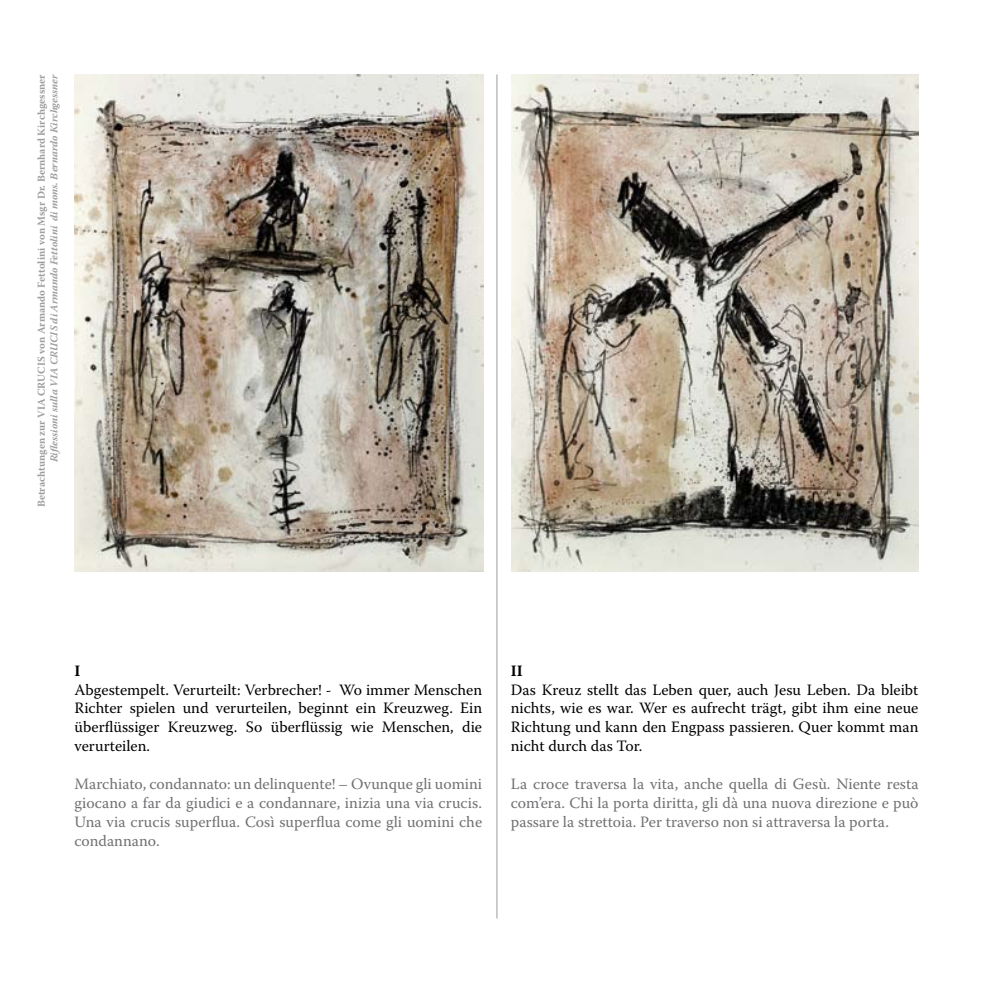
<style>
.page{position:relative;width:993px;height:993px;background:#fff}
.page>*{position:absolute;margin:0;border:0;box-sizing:border-box;transform-origin:0 0}
.t1{font:15.75px/18.9px "Warnock Pro";color:#000;text-align:justify}
.t2{font:15.75px/18.9px "Warnock Pro";color:#707173;text-align:justify}
.t3{font:700 15.75px "Warnock Pro";color:#000}
.t4{font:700 10.5px "Warnock Pro";color:#9c9d9f}
.t5{font:italic 700 10.5px "Warnock Pro";color:#9c9d9f}
</style>
<div class="page">
<hr style="left:496px;top:74px;width:1px;height:844px;background:#9c9d9f">
<img style="left:74px;top:74px;width:409px;height:497px">
<img style="left:511px;top:74px;width:407px;height:497px">
<p class="t4" style="left:35px;top:507px;width:434px;rotate:-90deg">Betrachtungen zur VIA CRUCIS von Armando Fettolini von Msgr Dr. Bernhard Kirchgessner</p>
<p class="t5" style="left:48px;top:462px;width:390px;rotate:-90deg">Riflessioni sulla VIA CRUCIS di Armando Fettolini di mons. Bernardo Kirchgessner</p>
<p class="t3" style="left:74px;top:660px;width:7px">I</p>
<p class="t1" style="left:74px;top:679px;width:409px">Abgestempelt. Verurteilt: Verbrecher! - Wo immer Menschen Richter spielen und verurteilen, beginnt ein Kreuzweg. Ein überflüssiger Kreuzweg. So überflüssig wie Menschen, die verurteilen.</p>
<p class="t2" style="left:74px;top:774px;width:409px">Marchiato, condannato: un delinquente! – Ovunque gli uomini giocano a far da giudici e a condannare, inizia una via crucis.<br>Una via crucis superflua. Così superflua come gli uomini che condannano.</p>
<p class="t3" style="left:510px;top:660px;width:13px">II</p>
<p class="t1" style="left:510px;top:679px;width:409px">Das Kreuz stellt das Leben quer, auch Jesu Leben. Da bleibt nichts, wie es war. Wer es aufrecht trägt, gibt ihm eine neue Richtung und kann den Engpass passieren. Quer kommt man nicht durch das Tor.</p>
<p class="t2" style="left:510px;top:774px;width:409px">La croce traversa la vita, anche quella di Gesù. Niente resta com’era. Chi la porta diritta, gli dà una nuova direzione e può passare la strettoia. Per traverso non si attraversa la porta.</p>
</div>
